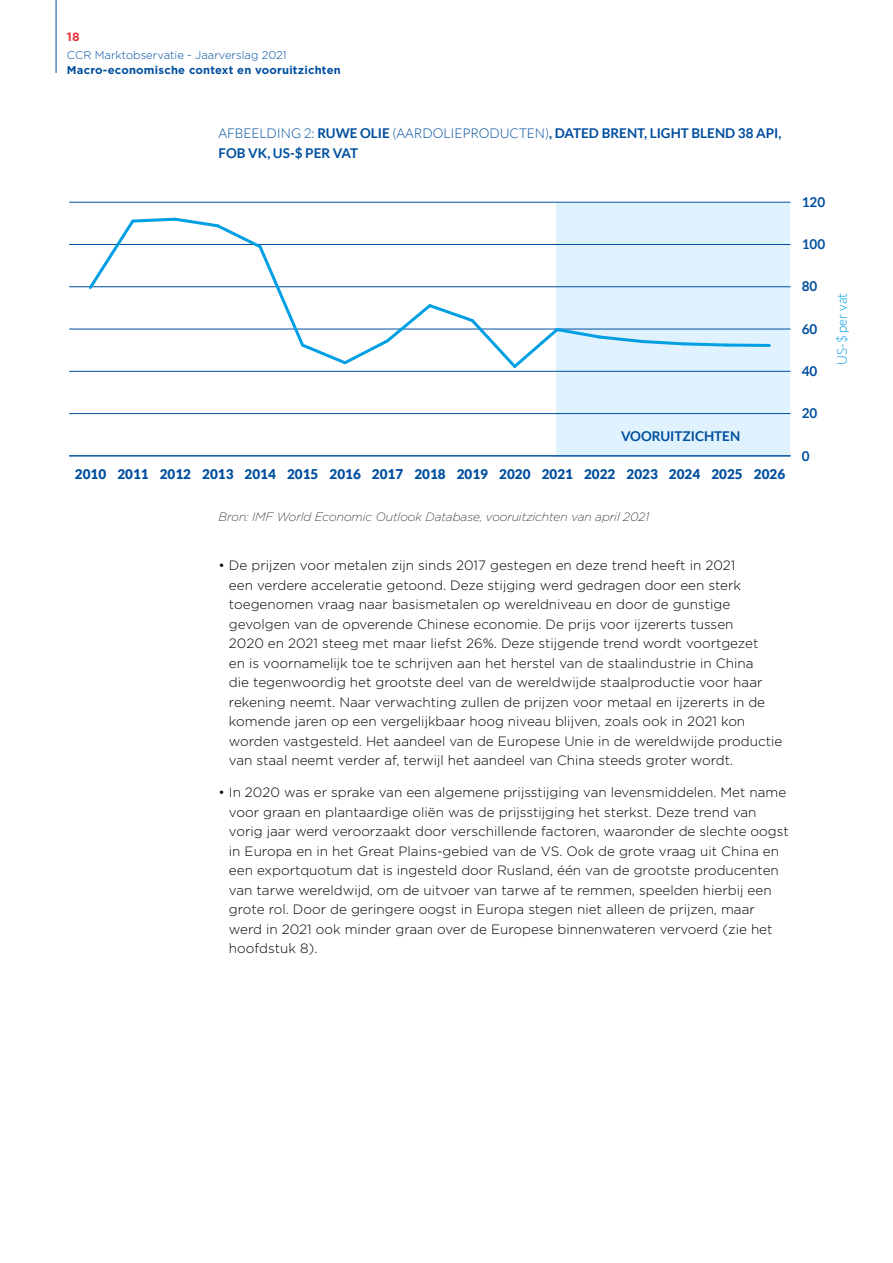
<style>
.page{position:relative;width:893px;height:1263px;background:#fff}
.page>*{position:absolute;margin:0;border:0;box-sizing:border-box;transform-origin:0 0}
.t1{font:300 13.5px/19.5px "Gotham";color:#000}
.t2{font:700 13.5px/19.5px "Lato";color:#004f9f}
.t3{font:900 13.5px "Lato";color:#004f9f}
.t4{font:300 13.5px "Lato";color:#009fe3}
.t5{font:italic 200 12px "Gotham";color:#000}
.t6{font:700 12px "Gotham";color:#e7343f}
.t7{font:700 11.25px "Gotham";letter-spacing:.02em;color:#004f9f}
.t8{font:300 11.25px "Gotham";color:#004f9f}
.s1{font-weight:300}
</style>
<div class="page">
<hr style="left:56px;top:0;width:1px;height:73px;background:#004f9f">
<div style="left:557px;top:203px;width:233px;height:253px;background:#dff2fd"></div>
<hr style="left:69px;top:455px;width:721px;height:1px;background:#004f9f">
<hr style="left:69px;top:413px;width:721px;height:1px;background:#004f9f">
<hr style="left:69px;top:371px;width:721px;height:1px;background:#004f9f">
<hr style="left:69px;top:329px;width:721px;height:1px;background:#004f9f">
<hr style="left:69px;top:286px;width:721px;height:1px;background:#004f9f">
<hr style="left:69px;top:244px;width:721px;height:1px;background:#004f9f">
<hr style="left:69px;top:202px;width:721px;height:1px;background:#004f9f">
<svg style="left:86px;top:216px;width:644px;height:155px"></svg>
<hr style="left:727px;top:344px;width:42px;height:3px;background:#009fe3">
<p class="t6" style="left:67px;top:29px;width:14px">18</p>
<p class="t8" style="left:67px;top:48px;width:221px">CCR Marktobservatie - Jaarverslag 2021</p>
<p class="t7" style="left:67px;top:62px;width:275px">Macro-economische context en vooruitzichten</p>
<p class="t2" style="left:219px;top:123px;width:564px"><span class="s1">AFBEELDING 2:</span> RUWE OLIE <span class="s1">(AARDOLIEPRODUCTEN)</span>, DATED BRENT, LIGHT BLEND 38 API,<br>FOB VK, US-$ PER VAT</p>
<p class="t2" style="left:621px;top:426px;width:121px">VOORUITZICHTEN</p>
<p class="t3" style="left:75px;top:466px;width:712px">2010 2011 2012 2013 2014 2015 2016 2017 2018 2019 2020 2021 2022 2023 2024 2025 2026</p>
<p class="t5" style="left:219px;top:509px;width:432px">Bron: IMF World Economic Outlook Database, vooruitzichten van april 2021</p>
<p class="t2" style="left:802px;top:192px;width:25px">120</p>
<p class="t2" style="left:802px;top:234px;width:25px">100</p>
<p class="t2" style="left:802px;top:277px;width:17px">80</p>
<p class="t2" style="left:802px;top:319px;width:17px">60</p>
<p class="t2" style="left:802px;top:361px;width:17px">40</p>
<p class="t2" style="left:802px;top:403px;width:17px">20</p>
<p class="t4" style="left:835px;top:365px;width:73px;rotate:-90deg">US-$ per vat</p>
<p class="t2" style="left:802px;top:446px;width:9px">0</p>
<p class="t1" style="left:229px;top:555px;width:555px;text-indent:-10px">• De prijzen voor metalen zijn sinds 2017 gestegen en deze trend heeft in 2021<br>een verdere acceleratie getoond. Deze stijging werd gedragen door een sterk toegenomen vraag naar basismetalen op wereldniveau en door de gunstige gevolgen van de opverende Chinese economie. De prijs voor ijzererts tussen<br>2020 en 2021 steeg met maar liefst 26%. Deze stijgende trend wordt voortgezet<br>en is voornamelijk toe te schrijven aan het herstel van de staalindustrie in China<br>die tegenwoordig het grootste deel van de wereldwijde staalproductie voor haar rekening neemt. Naar verwachting zullen de prijzen voor metaal en ijzererts in de komende jaren op een vergelijkbaar hoog niveau blijven, zoals ook in 2021 kon worden vastgesteld. Het aandeel van de Europese Unie in de wereldwijde productie van staal neemt verder af, terwijl het aandeel van China steeds groter wordt.</p>
<p class="t1" style="left:229px;top:782px;width:561px;text-indent:-10px">• In 2020 was er sprake van een algemene prijsstijging van levensmiddelen. Met name voor graan en plantaardige oliën was de prijsstijging het sterkst. Deze trend van vorig jaar werd veroorzaakt door verschillende factoren, waaronder de slechte oogst in Europa en in het Great Plains-gebied van de VS. Ook de grote vraag uit China en een exportquotum dat is ingesteld door Rusland, één van de grootste producenten van tarwe wereldwijd, om de uitvoer van tarwe af te remmen, speelden hierbij een grote rol. Door de geringere oogst in Europa stegen niet alleen de prijzen, maar werd in 2021 ook minder graan over de Europese binnenwateren vervoerd (zie het hoofdstuk 8).</p>
</div>
